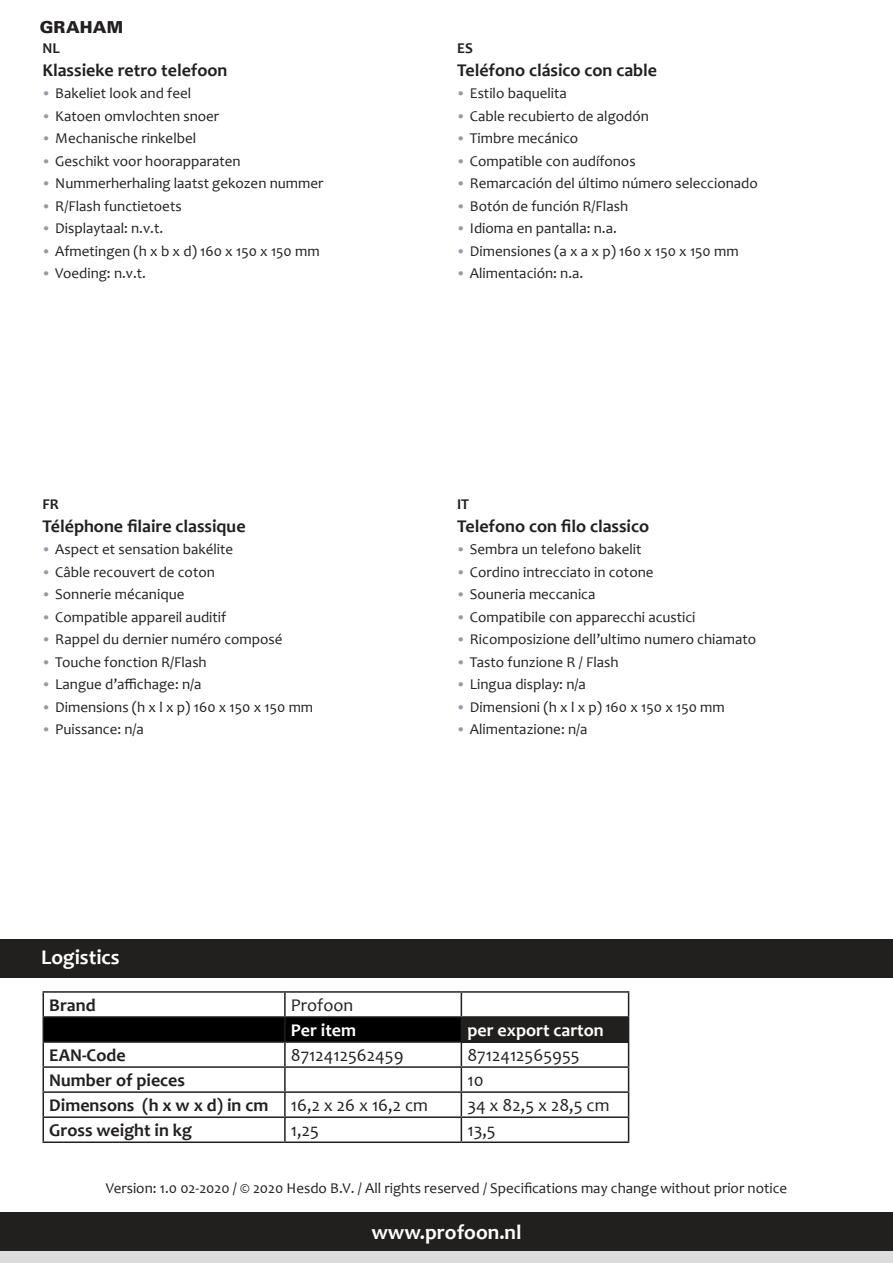
<style>
.page{position:relative;width:893px;height:1263px;background:#fff}
.page>*{position:absolute;margin:0;border:0;box-sizing:border-box;transform-origin:0 0}
.t1{font:700 21px "Candara";color:#fff}
.t2{font:700 18px "Candara";color:#221f1f}
.t3{font:18px "Candara";color:#221f1f}
.t4{font:700 18px "Candara";color:#fff}
.t5{font:900 16.5px "Univers LT Std";letter-spacing:.01em;color:#221f1f}
.t6{font:15px "Candara";color:#221f1f}
.t7{font:700 15px "Candara";color:#221f1f}
.s1{font-family:"Calibri";font-weight:300;color:#939ba1}
</style>
<div class="page">
<div style="left:0;top:1242px;width:893px;height:21px;background:#dbdcde"></div>
<div style="left:0;top:1212px;width:893px;height:38px;background:#221f1f"></div>
<div style="left:461px;top:1017px;width:168px;height:25px;background:#221f1f"></div>
<hr style="left:43px;top:991px;width:242px;height:2px;background:#221f1f">
<hr style="left:285px;top:991px;width:176px;height:2px;background:#221f1f">
<hr style="left:461px;top:991px;width:168px;height:2px;background:#221f1f">
<hr style="left:461px;top:1016px;width:168px;height:2px;background:#221f1f">
<hr style="left:461px;top:1041px;width:168px;height:2px;background:#221f1f">
<hr style="left:461px;top:1066px;width:168px;height:2px;background:#221f1f">
<hr style="left:461px;top:1091px;width:168px;height:2px;background:#221f1f">
<hr style="left:461px;top:1116px;width:168px;height:2px;background:#221f1f">
<svg style="left:43px;top:993px;width:419px;height:148px"></svg>
<svg style="left:628px;top:993px;width:1px;height:148px"></svg>
<hr style="left:43px;top:1141px;width:242px;height:2px;background:#221f1f">
<hr style="left:285px;top:1141px;width:176px;height:2px;background:#221f1f">
<hr style="left:461px;top:1141px;width:168px;height:2px;background:#221f1f">
<div style="left:0;top:940px;width:893px;height:38px;background:#221f1f"></div>
<p class="t5" style="left:40px;top:18px;width:85px">GRAHAM</p>
<p class="t7" style="left:43px;top:43px;width:19px">NL</p>
<p class="t2" style="left:43px;top:63px;width:186px">Klassieke retro telefoon</p>
<p class="t6" style="left:43px;top:87px;width:150px"><span class="s1">•</span> Bakeliet look and feel</p>
<p class="t6" style="left:43px;top:110px;width:178px"><span class="s1">•</span> Katoen omvlochten snoer</p>
<p class="t6" style="left:43px;top:132px;width:155px"><span class="s1">•</span> Mechanische rinkelbel</p>
<p class="t6" style="left:43px;top:155px;width:200px"><span class="s1">•</span> Geschikt voor hoorapparaten</p>
<p class="t6" style="left:43px;top:177px;width:282px"><span class="s1">•</span> Nummerherhaling laatst gekozen nummer</p>
<p class="t6" style="left:43px;top:200px;width:141px"><span class="s1">•</span> R/Flash functietoets</p>
<p class="t6" style="left:43px;top:222px;width:122px"><span class="s1">•</span> Displaytaal: n.v.t.</p>
<p class="t6" style="left:43px;top:245px;width:279px"><span class="s1">•</span> Afmetingen (h x b x d) 160 x 150 x 150 mm</p>
<p class="t6" style="left:43px;top:267px;width:105px"><span class="s1">•</span> Voeding: n.v.t.</p>
<p class="t7" style="left:43px;top:498px;width:18px">FR</p>
<p class="t2" style="left:43px;top:514px;width:205px">Téléphone filaire classique</p>
<p class="t6" style="left:43px;top:543px;width:192px"><span class="s1">•</span> Aspect et sensation bakélite</p>
<p class="t6" style="left:43px;top:565px;width:174px"><span class="s1">•</span> Câble recouvert de coton</p>
<p class="t6" style="left:43px;top:588px;width:143px"><span class="s1">•</span> Sonnerie mécanique</p>
<p class="t6" style="left:43px;top:610px;width:185px"><span class="s1">•</span> Compatible appareil auditif</p>
<p class="t6" style="left:43px;top:633px;width:241px"><span class="s1">•</span> Rappel du dernier numéro composé</p>
<p class="t6" style="left:43px;top:655px;width:166px"><span class="s1">•</span> Touche fonction R/Flash</p>
<p class="t6" style="left:43px;top:675px;width:161px"><span class="s1">•</span> Langue d’affichage: n/a</p>
<p class="t6" style="left:43px;top:700px;width:272px"><span class="s1">•</span> Dimensions (h x l x p) 160 x 150 x 150 mm</p>
<p class="t6" style="left:43px;top:723px;width:103px"><span class="s1">•</span> Puissance: n/a</p>
<h1 class="t1" style="left:41px;top:944px;width:80px">Logistics</h1>
<p class="t7" style="left:457px;top:43px;width:17px">ES</p>
<p class="t2" style="left:457px;top:59px;width:201px">Teléfono clásico con cable</p>
<p class="t6" style="left:457px;top:87px;width:111px"><span class="s1">•</span> Estilo baquelita</p>
<p class="t6" style="left:457px;top:110px;width:193px"><span class="s1">•</span> Cable recubierto de algodón</p>
<p class="t6" style="left:457px;top:132px;width:123px"><span class="s1">•</span> Timbre mecánico</p>
<p class="t6" style="left:457px;top:155px;width:180px"><span class="s1">•</span> Compatible con audífonos</p>
<p class="t6" style="left:457px;top:177px;width:302px"><span class="s1">•</span> Remarcación del último número seleccionado</p>
<p class="t6" style="left:457px;top:200px;width:172px"><span class="s1">•</span> Botón de función R/Flash</p>
<p class="t6" style="left:457px;top:222px;width:161px"><span class="s1">•</span> Idioma en pantalla: n.a.</p>
<p class="t6" style="left:457px;top:245px;width:283px"><span class="s1">•</span> Dimensiones (a x a x p) 160 x 150 x 150 mm</p>
<p class="t6" style="left:457px;top:267px;width:128px"><span class="s1">•</span> Alimentación: n.a.</p>
<p class="t7" style="left:457px;top:498px;width:14px">IT</p>
<p class="t2" style="left:457px;top:514px;width:194px">Telefono con filo classico</p>
<p class="t6" style="left:457px;top:543px;width:186px"><span class="s1">•</span> Sembra un telefono bakelit</p>
<p class="t6" style="left:457px;top:565px;width:198px"><span class="s1">•</span> Cordino intrecciato in cotone</p>
<p class="t6" style="left:457px;top:588px;width:140px"><span class="s1">•</span> Souneria meccanica</p>
<p class="t6" style="left:457px;top:610px;width:240px"><span class="s1">•</span> Compatibile con apparecchi acustici</p>
<p class="t6" style="left:457px;top:633px;width:301px"><span class="s1">•</span> Ricomposizione dell’ultimo numero chiamato</p>
<p class="t6" style="left:457px;top:655px;width:163px"><span class="s1">•</span> Tasto funzione R / Flash</p>
<p class="t6" style="left:457px;top:678px;width:130px"><span class="s1">•</span> Lingua display: n/a</p>
<p class="t6" style="left:457px;top:700px;width:269px"><span class="s1">•</span> Dimensioni (h x l x p) 160 x 150 x 150 mm</p>
<p class="t6" style="left:457px;top:723px;width:132px"><span class="s1">•</span> Alimentazione: n/a</p>
<p class="t2" style="left:49px;top:998px;width:48px">Brand</p>
<p class="t3" style="left:291px;top:998px;width:64px">Profoon</p>
<p class="t4" style="left:291px;top:1023px;width:67px">Per item</p>
<p class="t4" style="left:467px;top:1019px;width:138px">per export carton</p>
<p class="t2" style="left:49px;top:1048px;width:78px">EAN-Code</p>
<p class="t3" style="left:291px;top:1048px;width:114px">8712412562459</p>
<p class="t3" style="left:467px;top:1048px;width:114px">8712412565955</p>
<p class="t2" style="left:49px;top:1069px;width:137px">Number of pieces</p>
<p class="t3" style="left:467px;top:1073px;width:18px">10</p>
<p class="t2" style="left:49px;top:1094px;width:221px">Dimensons (h x w x d) in cm</p>
<p class="t3" style="left:291px;top:1098px;width:138px">16,2 x 26 x 16,2 cm</p>
<p class="t3" style="left:467px;top:1098px;width:144px">34 x 82,5 x 28,5 cm</p>
<p class="t2" style="left:49px;top:1123px;width:144px">Gross weight in kg</p>
<p class="t3" style="left:291px;top:1123px;width:29px">1,25</p>
<p class="t3" style="left:467px;top:1123px;width:30px">13,5</p>
<p class="t6" style="left:106px;top:1179px;width:683px">Version: 1.0 02-2020 / © 2020 Hesdo B.V. / All rights reserved / Specifications may change without prior notice</p>
<h1 class="t1" style="left:371px;top:1224px;width:152px">www.profoon.nl</h1>
</div>
